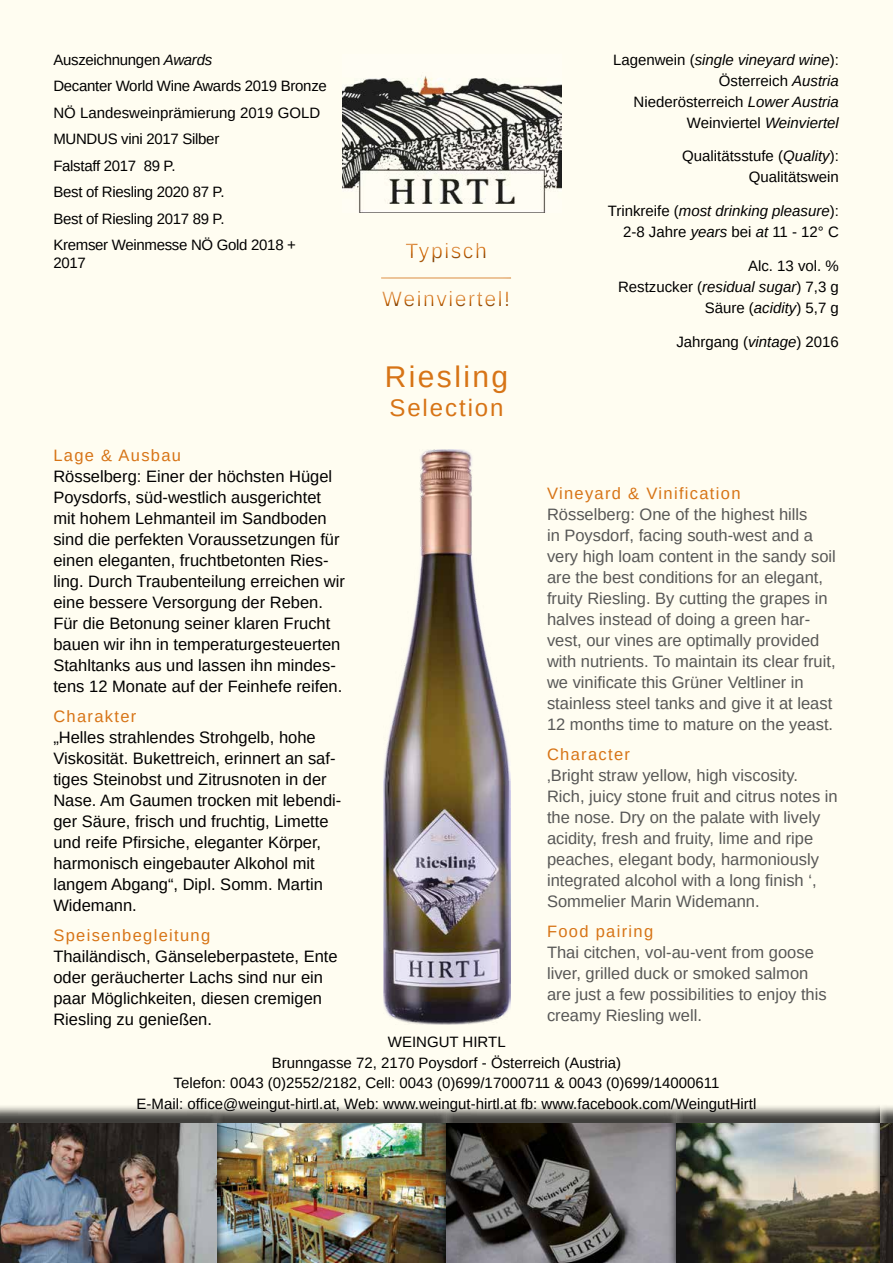
<style>
.page{position:relative;width:893px;height:1263px;background:#fffdf1}
.page>*{position:absolute;margin:0;border:0;box-sizing:border-box;transform-origin:0 0}
.t1{font:30px "Liberation Sans";letter-spacing:.08em;color:#d77416}
.t2{font:24px "Liberation Sans";letter-spacing:.08em;color:#d77416}
.t3{font:21px "Liberation Sans";letter-spacing:.08em;color:#d77416}
.t4{font:16.5px/21px "Liberation Sans";color:#000}
.t5{font:16.5px/21px "Liberation Sans";color:#575756}
.Fließtext{font:15px/21px "Liberation Sans";color:#000;text-align:right}
.Fließtext-2{font:15px/18px "Liberation Sans";letter-spacing:-.02em;color:#000}
.s1{font-style:italic}
.s2{color:#d77416}
</style>
<div class="page">
<img style="left:384px;top:450px;width:127px;height:574px">
<div style="left:379px;top:270px;width:143px;height:11px;background:#000;opacity:.75"></div>
<img style="left:342px;top:76px;width:219px;height:137px">
<div style="left:208px;top:1104px;width:247px;height:159px;background:#000;opacity:.75"></div>
<img style="left:225px;top:1123px;width:213px;height:140px">
<div style="left:438px;top:1104px;width:246px;height:159px;background:#000;opacity:.75"></div>
<div style="left:0;top:1104px;width:225px;height:159px;background:#000;opacity:.75"></div>
<div style="left:667px;top:1104px;width:226px;height:159px;background:#000;opacity:.75"></div>
<div style="left:871px;top:1104px;width:22px;height:159px;background:#000;opacity:.75"></div>
<img style="left:880px;top:1123px;width:13px;height:140px">
<p class="Fließtext-2" style="left:53px;top:51px;width:160px">Auszeichnungen <span class="s1">Awards</span></p>
<p class="Fließtext-2" style="left:53px;top:77px;width:275px">Decanter World Wine Awards 2019 Bronze</p>
<p class="Fließtext" style="left:53px;top:102px;width:268px">NÖ Landesweinprämierung 2019 GOLD</p>
<p class="Fließtext-2" style="left:53px;top:130px;width:167px">MUNDUS vini 2017 Silber</p>
<p class="Fließtext-2" style="left:53px;top:157px;width:124px">Falstaff 2017 89 P.</p>
<p class="Fließtext-2" style="left:53px;top:183px;width:173px">Best of Riesling 2020 87 P.</p>
<p class="Fließtext-2" style="left:53px;top:210px;width:173px">Best of Riesling 2017 89 P.</p>
<p class="Fließtext-2" style="left:53px;top:236px;width:244px">Kremser Weinmesse NÖ Gold 2018 +<br>2017</p>
<p class="t4" style="left:53px;top:445px;width:293px"><span class="s2">Lage &amp; Ausbau<br></span>Rösselberg: Einer der höchsten Hügel Poysdorfs, süd-westlich ausgerichtet mit hohem Lehmanteil im Sandboden sind die perfekten Voraussetzungen für einen eleganten, fruchtbetonten Ries&shy;ling. Durch Traubenteilung erreichen wir eine bessere Versorgung der Reben.<br>Für die Betonung seiner klaren Frucht bauen wir ihn in temperaturgesteuerten Stahltanks aus und lassen ihn mindes&shy;tens 12 Monate auf der Feinhefe reifen.</p>
<p class="t4" style="left:53px;top:706px;width:289px"><span class="s2">Charakter<br></span>„Helles strahlendes Strohgelb, hohe Viskosität. Bukettreich, erinnert an saf&shy;tiges Steinobst und Zitrusnoten in der Nase. Am Gaumen trocken mit lebendi&shy;ger Säure, frisch und fruchtig, Limette und reife Pfirsiche, eleganter Körper, harmonisch eingebauter Alkohol mit langem Abgang“, Dipl. Somm. Martin Widemann.</p>
<p class="t4" style="left:53px;top:924px;width:286px"><span class="s2">Speisenbegleitung<br></span>Thailändisch, Gänseleberpastete, Ente oder geräucherter Lachs sind nur ein paar Möglichkeiten, diesen cremigen<br>Riesling zu genießen.</p>
<p class="t3" style="left:405px;top:238px;width:83px">Typisch</p>
<p class="t3" style="left:382px;top:286px;width:129px">Weinviertel!</p>
<p class="t1" style="left:385px;top:358px;width:125px">Riesling</p>
<p class="t2" style="left:389px;top:393px;width:116px">Selection</p>
<p class="Fließtext" style="left:613px;top:49px;width:227px">Lagenwein (<span class="s1">single vineyard wine</span>):<br>Österreich <span class="s1">Austria<br></span>Niederösterreich <span class="s1">Lower Austria<br></span>Weinviertel <span class="s1">Weinviertel</span></p>
<p class="Fließtext" style="left:682px;top:146px;width:158px">Qualitätsstufe (<span class="s1">Quality</span>):<br>Qualitätswein</p>
<p class="Fließtext" style="left:608px;top:201px;width:233px">Trinkreife (<span class="s1">most drinking pleasure</span>):<br>2-8 Jahre <span class="s1">years</span> bei <span class="s1">at</span> 11 - 12° C</p>
<p class="Fließtext" style="left:618px;top:255px;width:222px">Alc. 13 vol. %<br>Restzucker (<span class="s1">residual sugar</span>) 7,3 g<br>Säure (<span class="s1">acidity</span>) 5,7 g</p>
<p class="Fließtext" style="left:676px;top:331px;width:164px">Jahrgang (<span class="s1">vintage</span>) 2016</p>
<p class="t5" style="left:547px;top:483px;width:290px"><span class="s2">Vineyard &amp; Vinification<br></span>Rösselberg: One of the highest hills<br>in Poysdorf, facing south-west and a very high loam content in the sandy soil are the best conditions for an elegant, fruity Riesling. By cutting the grapes in halves instead of doing a green har&shy;vest, our vines are optimally provided with nutrients. To maintain its clear fruit, we vinificate this Grüner Veltliner in stainless steel tanks and give it at least 12 months time to mature on the yeast.</p>
<p class="t5" style="left:547px;top:744px;width:292px"><span class="s2">Character<br></span>‚Bright straw yellow, high viscosity.<br>Rich, juicy stone fruit and citrus notes in the nose. Dry on the palate with lively acidity, fresh and fruity, lime and ripe peaches, elegant body, harmoniously integrated alcohol with a long finish ‘, Sommelier Marin Widemann.</p>
<p class="t5" style="left:547px;top:920px;width:281px"><span class="s2">Food pairing<br></span>Thai citchen, vol-au-vent from goose liver, grilled duck or smoked salmon are just a few possibilities to enjoy this creamy Riesling well.</p>
<p class="Fließtext" style="left:388px;top:1031px;width:119px">WEINGUT HIRTL</p>
<p class="Fließtext" style="left:272px;top:1052px;width:351px">Brunngasse 72, 2170 Poysdorf - Österreich (Austria)</p>
<p class="Fließtext" style="left:174px;top:1073px;width:547px">Telefon: 0043 (0)2552/2182, Cell: 0043 (0)699/17000711 &amp; 0043 (0)699/14000611</p>
<p class="Fließtext" style="left:137px;top:1093px;width:621px">E-Mail: office@weingut-hirtl.at, Web: www.weingut-hirtl.at fb: www.facebook.com/WeingutHirtl</p>
</div>
